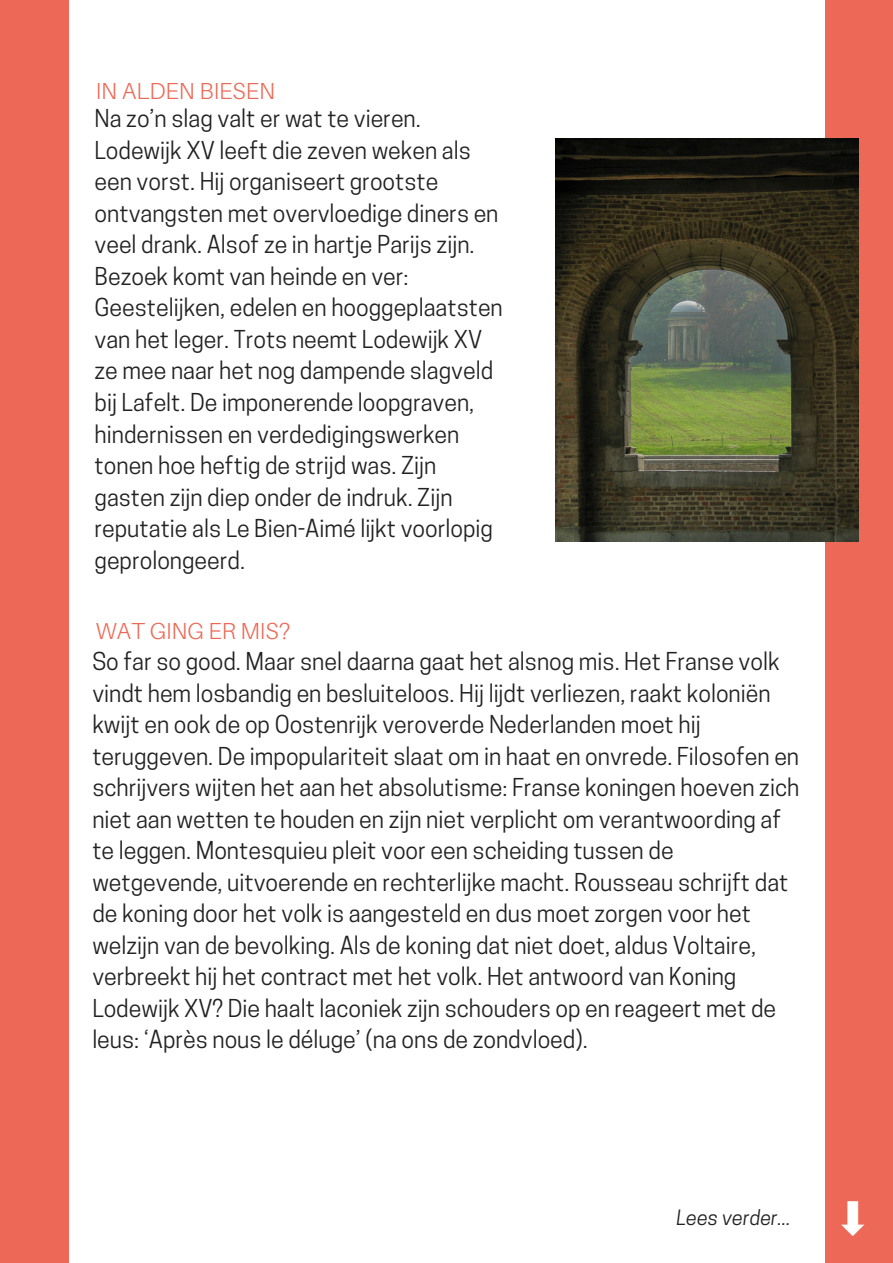
<style>
.page{position:relative;width:893px;height:1263px;background:#fff}
.page>*{position:absolute;margin:0;border:0;box-sizing:border-box;transform-origin:0 0}
.t1{font:46.35px "DejaVu Sans";color:#fff}
.t2{font:23.25px/31.5px "Cooper Hewitt";color:#222}
.t3{font:300 23.25px "Aileron";color:#ed6856}
.t4{font:italic 19.8px "Cooper Hewitt";color:#222}
</style>
<div class="page">
<div style="left:825px;top:0;width:68px;height:1263px;background:#ed6856"></div>
<div style="left:0;top:0;width:69px;height:1263px;background:#ed6856"></div>
<img style="left:555px;top:138px;width:303px;height:404px">
<p class="t3" style="left:96px;top:76px;width:181px">IN ALDEN BIESEN</p>
<p class="t2" style="left:95px;top:106px;width:410px">Na zo’n slag valt er wat te vieren.<br>Lodewijk XV leeft die zeven weken als een vorst. Hij organiseert grootste ontvangsten met overvloedige diners en veel drank. Alsof ze in hartje Parijs zijn.<br>Bezoek komt van heinde en ver:<br>Geestelijken, edelen en hooggeplaatsten van het leger. Trots neemt Lodewijk XV ze mee naar het nog dampende slagveld bij Lafelt. De imponerende loopgraven, hindernissen en verdedigingswerken tonen hoe heftig de strijd was. Zijn gasten zijn diep onder de indruk. Zijn reputatie als Le Bien-Aimé lijkt voorlopig geprolongeerd.</p>
<p class="t3" style="left:96px;top:617px;width:196px">WAT GING ER MIS?</p>
<p class="t2" style="left:92px;top:648px;width:708px">So far so good. Maar snel daarna gaat het alsnog mis. Het Franse volk vindt hem losbandig en besluiteloos. Hij lijdt verliezen, raakt koloniën kwijt en ook de op Oostenrijk veroverde Nederlanden moet hij teruggeven. De impopulariteit slaat om in haat en onvrede. Filosofen en schrijvers wijten het aan het absolutisme: Franse koningen hoeven zich niet aan wetten te houden en zijn niet verplicht om verantwoording af te leggen. Montesquieu pleit voor een scheiding tussen de wetgevende, uitvoerende en rechterlijke macht. Rousseau schrijft dat de koning door het volk is aangesteld en dus moet zorgen voor het welzijn van de bevolking. Als de koning dat niet doet, aldus Voltaire, verbreekt hij het contract met het volk. Het antwoord van Koning Lodewijk XV? Die haalt laconiek zijn schouders op en reageert met de leus: ‘Après nous le déluge’ (na ons de zondvloed).</p>
<p class="t4" style="left:676px;top:1210px;width:116px">Lees verder...</p>
<h1 class="t1" style="left:833px;top:1192px;width:40px">⬇</h1>
</div>
